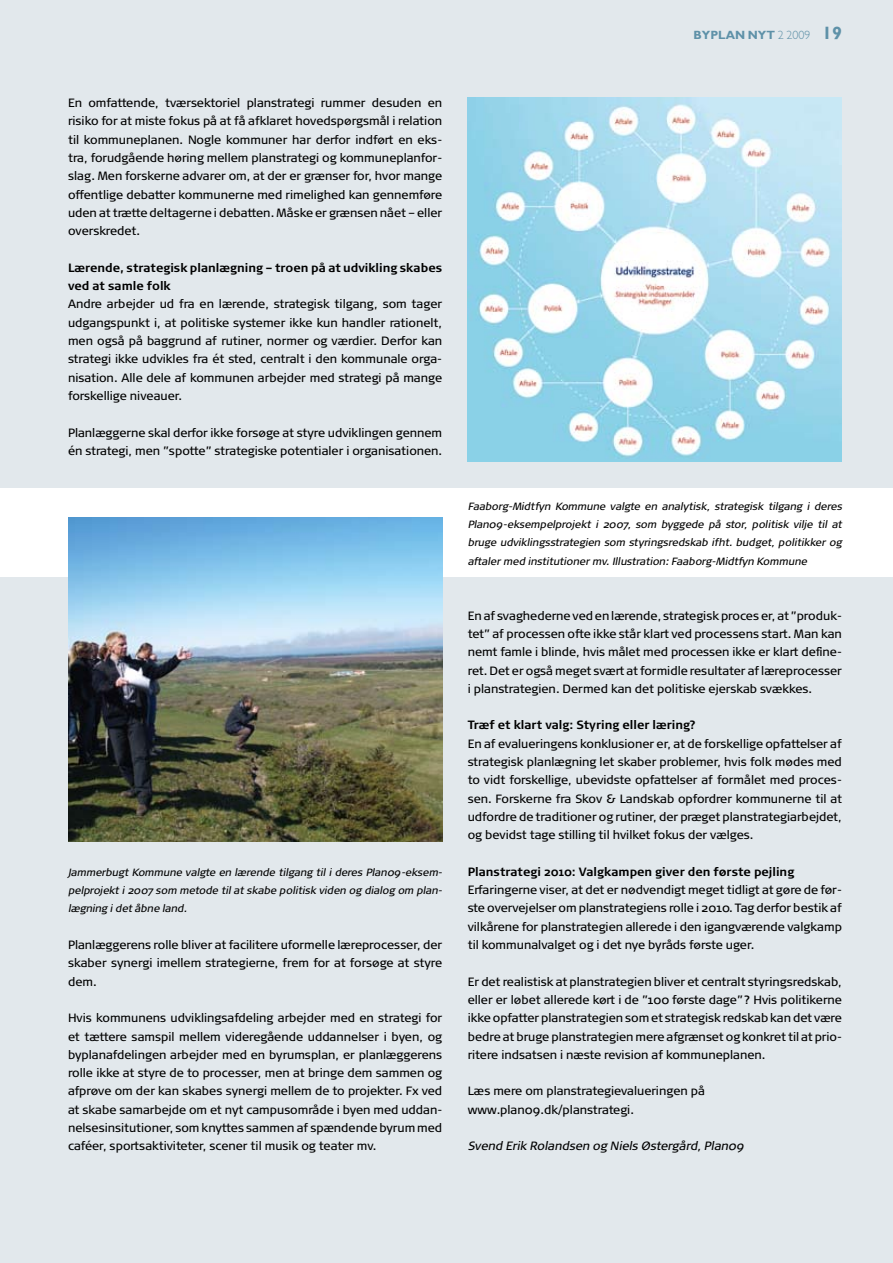
<style>
.page{position:relative;width:893px;height:1263px;background:#e2e8ec}
.page>*{position:absolute;margin:0;border:0;box-sizing:border-box;transform-origin:0 0}
.t1{font:12px/18.3px "Signa Normal";color:#000;text-align:justify}
.t2{font:700 12px/18.3px "Signa Normal";color:#000}
.t3{font:italic 12px "Signa Normal";color:#000}
.t4{font:700 12px "Gill Sans Std";color:#5e91a8}
.t5{font:italic 10.5px/18.3px "Signa Normal";color:#000;text-align:justify}
.s1{font-weight:300}
.s2{font-size:18px}
</style>
<div class="page">
<div style="left:0;top:488px;width:893px;height:89px;background:#fff"></div>
<img style="left:68px;top:517px;width:374px;height:324px">
<img style="left:468px;top:98px;width:374px;height:363px">
<p class="t1" style="left:68px;top:94px;width:376px">En omfattende, tværsektoriel planstrategi rummer desuden en risiko for at miste fokus på at få afklaret hovedspørgsmål i relation til kommuneplanen. Nogle kommuner har derfor indført en eks&shy;tra, forudgående høring mellem planstrategi og kommuneplanfor&shy;slag. Men forskerne advarer om, at der er grænser for, hvor mange offentlige debatter kommunerne med rimelighed kan gennemføre uden at trætte deltagerne i debatten. Måske er grænsen nået – eller overskredet.</p>
<p class="t2" style="left:68px;top:258px;width:376px">Lærende, strategisk planlægning – troen på at udvikling skabes ved at samle folk</p>
<p class="t1" style="left:68px;top:295px;width:376px">Andre arbejder ud fra en lærende, strategisk tilgang, som tager udgangspunkt i, at politiske systemer ikke kun handler rationelt, men også på baggrund af rutiner, normer og værdier. Derfor kan strategi ikke udvikles fra ét sted, centralt i den kommunale orga&shy;nisation. Alle dele af kommunen arbejder med strategi på mange forskellige niveauer.</p>
<p class="t1" style="left:68px;top:423px;width:376px">Planlæggerne skal derfor ikke forsøge at styre udviklingen gennem én strategi, men ”spotte” strategiske potentialer i organisationen.</p>
<p class="t5" style="left:68px;top:863px;width:378px">Jammerbugt Kommune valgte en lærende tilgang til i deres Plan09-eksem&shy;pelprojekt i 2007 som metode til at skabe politisk viden og dialog om plan&shy;lægning idet åbne land.</p>
<p class="t1" style="left:68px;top:936px;width:376px">Planlæggerens rolle bliver at facilitere uformelle læreprocesser, der skaber synergi imellem strategierne, frem for at forsøge at styre dem.</p>
<p class="t1" style="left:68px;top:1009px;width:376px">Hvis kommunens udviklingsafdeling arbejder med en strategi for et tættere samspil mellem videregående uddannelser i byen, og byplanafdelingen arbejder med en byrumsplan, er planlæggerens rolle ikke at styre de to processer, men at bringe dem sammen og afprøve om der kan skabes synergi mellem de to projekter. Fx ved at skabe samarbejde om et nyt campusområde i byen med uddan&shy;nelsesinsitutioner, som knyttes sammen af spændende byrum med caféer, sportsaktiviteter, scener til musik og teater mv.</p>
<p class="t4" style="left:694px;top:28px;width:150px">BYPLAN NYT <span class="s1">2 2009</span> <span class="s2">19</span></p>
<p class="t5" style="left:468px;top:497px;width:378px">Faaborg-Midtfyn Kommune valgte en analytisk, strategisk tilgang i deres Plan09-eksempelprojekt i 2007, som byggede på stor, politisk vilje til at bruge udviklingsstrategien som styringsredskab ifht. budget, politikker og aftaler med institutioner mv.Illustration:Faaborg-Midtfyn Kommune</p>
<p class="t1" style="left:468px;top:606px;width:376px">En af svaghederne ved en lærende, strategisk proces er, at ”produk&shy;tet” af processen ofte ikke står klart ved processens start. Man kan nemt famle i blinde, hvis målet med processen ikke er klart define&shy;ret. Det er også meget svært at formidle resultater af læreprocesser i planstrategien. Dermed kan det politiske ejerskab svækkes.</p>
<p class="t2" style="left:468px;top:716px;width:230px">Træf et klart valg: Styring eller læring?</p>
<p class="t1" style="left:468px;top:734px;width:376px">En af evalueringens konklusioner er, at de forskellige opfattelser af strategisk planlægning let skaber problemer, hvis folk mødes med to vidt forskellige, ubevidste opfattelser af formålet med proces&shy;sen. Forskerne fra Skov &amp; Landskab opfordrer kommunerne til at udfordre de traditioner og rutiner, der præget planstrategiarbejdet, og bevidst tage stilling til hvilket fokus der vælges.</p>
<p class="t2" style="left:468px;top:862px;width:328px">Planstrategi 2010: Valgkampen giver den første pejling</p>
<p class="t1" style="left:468px;top:881px;width:376px">Erfaringerne viser, at det er nødvendigt meget tidligt at gøre de før&shy;ste overvejelser om planstrategiens rolle i 2010. Tag derfor bestik af vilkårene for planstrategien allerede i den igangværende valgkamp til kommunalvalget og i det nye byråds første uger.</p>
<p class="t1" style="left:468px;top:972px;width:376px">Er det realistisk at planstrategien bliver et centralt styringsredskab, eller er løbet allerede kørt i de ”100 første dage”? Hvis politikerne ikke opfatter planstrategien som et strategisk redskab kan det være bedre at bruge planstrategien mere afgrænset og konkret til at prio&shy;ritere indsatsen i næste revision af kommuneplanen.</p>
<p class="t1" style="left:468px;top:1082px;width:239px">Læs mere om planstrategievalueringen på www.plan09.dk/planstrategi.</p>
<p class="t3" style="left:468px;top:1139px;width:280px">Svend Erik Rolandsen og Niels Østergård,Plan09</p>
</div>
